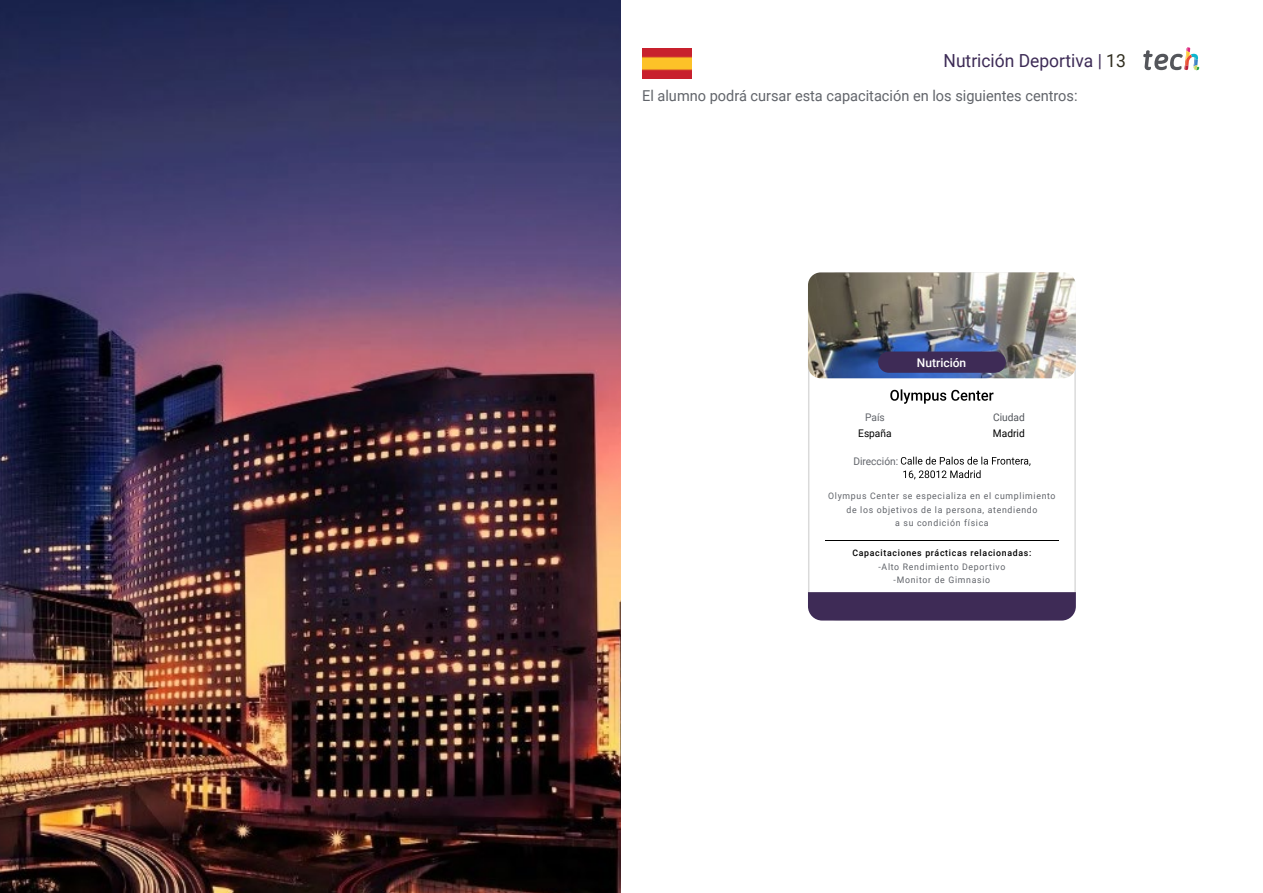
<style>
.page{position:relative;width:1263px;height:893px;background:#fff}
.page>*{position:absolute;margin:0;border:0;box-sizing:border-box;transform-origin:0 0}
.t1{font:18px "Roboto";color:#3d2b56}
.t2{font:15px "Roboto";color:#61646a}
.t3{font:500 12px "Roboto";color:#fff}
.t4{font:10.5px "Roboto";color:#61646a}
.t5{font:10.5px "Roboto";color:#000}
.t6{font:10.5px "Roboto";color:#52555b}
.t7{font:9px/13.5px "Roboto";letter-spacing:.08em;color:#61646a;text-align:center}
.t8{font:500 9px "Roboto";letter-spacing:.08em;color:#000}
.s1{color:#312e20}
</style>
<div class="page">
<img style="left:0;top:0;width:621px;height:893px">
<svg style="left:1143px;top:47px;width:56px;height:24px"></svg>
<img style="left:642px;top:49px;width:49px;height:30px">
<svg style="left:808px;top:378px;width:268px;height:214px"></svg>
<img style="left:808px;top:272px;width:268px;height:106px">
<div style="left:878px;top:351px;width:128px;height:22px;background:#3e2b56;border-radius:11px"></div>
<svg style="left:808px;top:592px;width:268px;height:29px;background:#43315b"></svg>
<hr style="left:825px;top:540px;width:234px;height:1px;background:#000">
<svg style="left:890px;top:389px;width:103px;height:15px"></svg>
<svg style="left:901px;top:457px;width:129px;height:22px"></svg>
<h1 class="t1" style="left:943px;top:48px;width:184px">Nutrición Deportiva | <span class="s1">13</span></h1>
<h2 class="t2" style="left:642px;top:86px;width:437px">El alumno podrá cursar esta capacitación en los siguientes centros:</h2>
<p class="t4" style="left:865px;top:410px;width:21px">País</p>
<p class="t5" style="left:858px;top:426px;width:35px">España</p>
<h3 class="t3" style="left:917px;top:354px;width:51px">Nutrición</h3>
<p class="t6" style="left:993px;top:410px;width:33px">Ciudad</p>
<p class="t5" style="left:993px;top:426px;width:33px">Madrid</p>
<p class="t4" style="left:853px;top:453px;width:46px">Dirección:</p>
<p class="t7" style="left:828px;top:489px;width:229px">Olympus Center se especializa en el cumplimiento de los objetivos de la persona, atendiendo<br>a su condición física</p>
<p class="t8" style="left:852px;top:547px;width:180px">Capacitaciones prácticas relacionadas:</p>
<p class="t7" style="left:878px;top:559px;width:128px">-Alto Rendimiento Deportivo -Monitor de Gimnasio</p>
</div>
